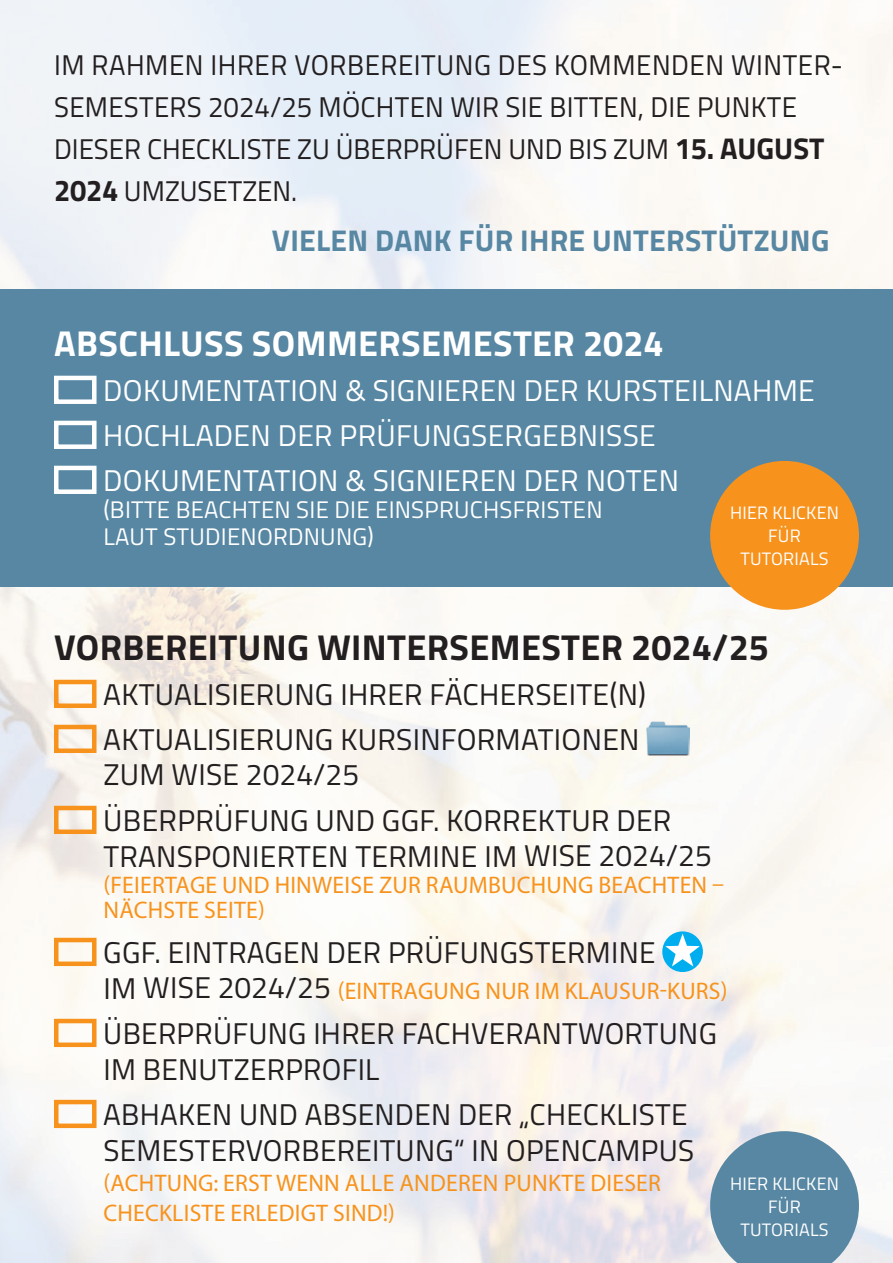
<style>
.page{position:relative;width:893px;height:1263px;background:#fff}
.page>*{position:absolute;margin:0;border:0;box-sizing:border-box;transform-origin:0 0}
.t1{font:700 36px "Titillium";letter-spacing:.01em;color:#231f20}
.t2{font:700 36px "Titillium";letter-spacing:.01em;color:#fff}
.t3{font:30px/36px "Titillium";letter-spacing:.01em;color:#231f20}
.t4{font:30px/45px "Titillium";letter-spacing:.01em;color:#fff}
.t5{font:700 30px "Titillium";letter-spacing:.01em;color:#5787a3}
.t6{font:28.5px/42px "Titillium";letter-spacing:.01em;color:#231f20}
.t7{font:24px/25.5px "Myriad Pro";letter-spacing:.01em;color:#f7931d}
.t8{font:24px/27px "Titillium";letter-spacing:.01em;color:#fff}
.t9{font:18px/23px "Titillium";letter-spacing:.01em;color:#fff;text-align:center}
.s1{font-weight:700;font-size:30px}
.s2{font-family:"Titillium";font-size:30px;color:#231f20}
</style>
<div class="page">
<div style="left:0;top:289px;width:893px;height:298px;background:#5787a3"></div>
<div style="left:54px;top:376px;width:43px;height:28px;border:4px solid #fff"></div>
<div style="left:54px;top:421px;width:43px;height:28px;border:4px solid #fff"></div>
<div style="left:54px;top:466px;width:43px;height:28px;border:4px solid #fff"></div>
<div style="left:54px;top:680px;width:43px;height:28px;border:4px solid #f7931d"></div>
<div style="left:54px;top:725px;width:43px;height:28px;border:4px solid #f7931d"></div>
<img style="left:646px;top:715px;width:44px;height:44px">
<div style="left:54px;top:806px;width:43px;height:28px;border:4px solid #f7931d"></div>
<div style="left:54px;top:938px;width:43px;height:28px;border:4px solid #f7931d"></div>
<div style="left:662px;top:931px;width:41px;height:41px;background:#00aeef;border-radius:50%"></div>
<svg style="left:665px;top:933px;width:35px;height:33px"></svg>
<div style="left:54px;top:1019px;width:43px;height:28px;border:4px solid #f7931d"></div>
<div style="left:54px;top:1100px;width:43px;height:28px;border:4px solid #f7931d"></div>
<div style="left:710px;top:461px;width:149px;height:149px;background:#f7931d;border-radius:50%"></div>
<svg style="left:710px;top:1131px;width:149px;height:132px;background:#7299b0"></svg>
<p class="t6" style="left:54px;top:43px;width:790px">IM RAHMEN IHRER VORBEREITUNG DES KOMMENDEN WINTER-SEMESTERS 2024/25 MÖCHTEN WIR SIE BITTEN, DIE PUNKTE DIESER CHECKLISTE ZU ÜBERPRÜFEN UND BIS ZUM <span class="s1">15. AUGUST 2024</span> UMZUSETZEN.</p>
<p class="t5" style="left:272px;top:217px;width:559px">VIELEN DANK FÜR IHRE UNTERSTÜTZUNG</p>
<p class="t2" style="left:54px;top:316px;width:611px">ABSCHLUSS SOMMERSEMESTER 2024</p>
<p class="t4" style="left:103px;top:367px;width:713px">DOKUMENTATION &amp; SIGNIEREN DER KURSTEILNAHME<br>HOCHLADEN DER PRÜFUNGSERGEBNISSE<br>DOKUMENTATION &amp; SIGNIEREN DER NOTEN</p>
<p class="t8" style="left:103px;top:495px;width:501px">(BITTE BEACHTEN SIE DIE EINSPRUCHSFRISTEN<br>LAUT STUDIENORDNUNG)</p>
<p class="t9" style="left:730px;top:501px;width:110px">HIER KLICKEN<br>FÜR<br>TUTORIALS</p>
<p class="t1" style="left:54px;top:620px;width:716px">VORBEREITUNG WINTERSEMESTER 2024/25</p>
<p class="t3" style="left:103px;top:671px;width:544px;line-height:45px">AKTUALISIERUNG IHRER FÄCHERSEITE(N)<br>AKTUALISIERUNG KURSINFORMATIONEN</p>
<p class="t3" style="left:103px;top:749px;width:570px;line-height:46.8px">ZUM WISE 2024/25<br>ÜBERPRÜFUNG UND GGF. KORREKTUR DER</p>
<p class="t3" style="left:103px;top:837px;width:610px">TRANSPONIERTEN TERMINE IM WISE 2024/25</p>
<p class="t7" style="left:104px;top:872px;width:622px">(FEIERTAGE UND HINWEISE ZUR RAUMBUCHUNG BEACHTEN –<br>NÄCHSTE SEITE)</p>
<p class="t3" style="left:103px;top:933px;width:554px">GGF. EINTRAGEN DER PRÜFUNGSTERMINE</p>
<p class="t7" style="left:103px;top:978px;width:626px"><span class="s2">IM WISE 2024/25</span> (EINTRAGUNG NUR IM KLAUSUR-KURS)</p>
<p class="t3" style="left:103px;top:1014px;width:615px">ÜBERPRÜFUNG IHRER FACHVERANTWORTUNG<br>IM BENUTZERPROFIL</p>
<p class="t3" style="left:103px;top:1095px;width:592px">ABHAKEN UND ABSENDEN DER „CHECKLISTE<br>SEMESTERVORBEREITUNG“ IN OPENCAMPUS</p>
<p class="t7" style="left:104px;top:1168px;width:559px;line-height:30px">(ACHTUNG: ERST WENN ALLE ANDEREN PUNKTE DIESER<br>CHECKLISTE ERLEDIGT SIND!)</p>
<p class="t9" style="left:730px;top:1171px;width:110px">HIER KLICKEN<br>FÜR<br>TUTORIALS</p>
</div>
